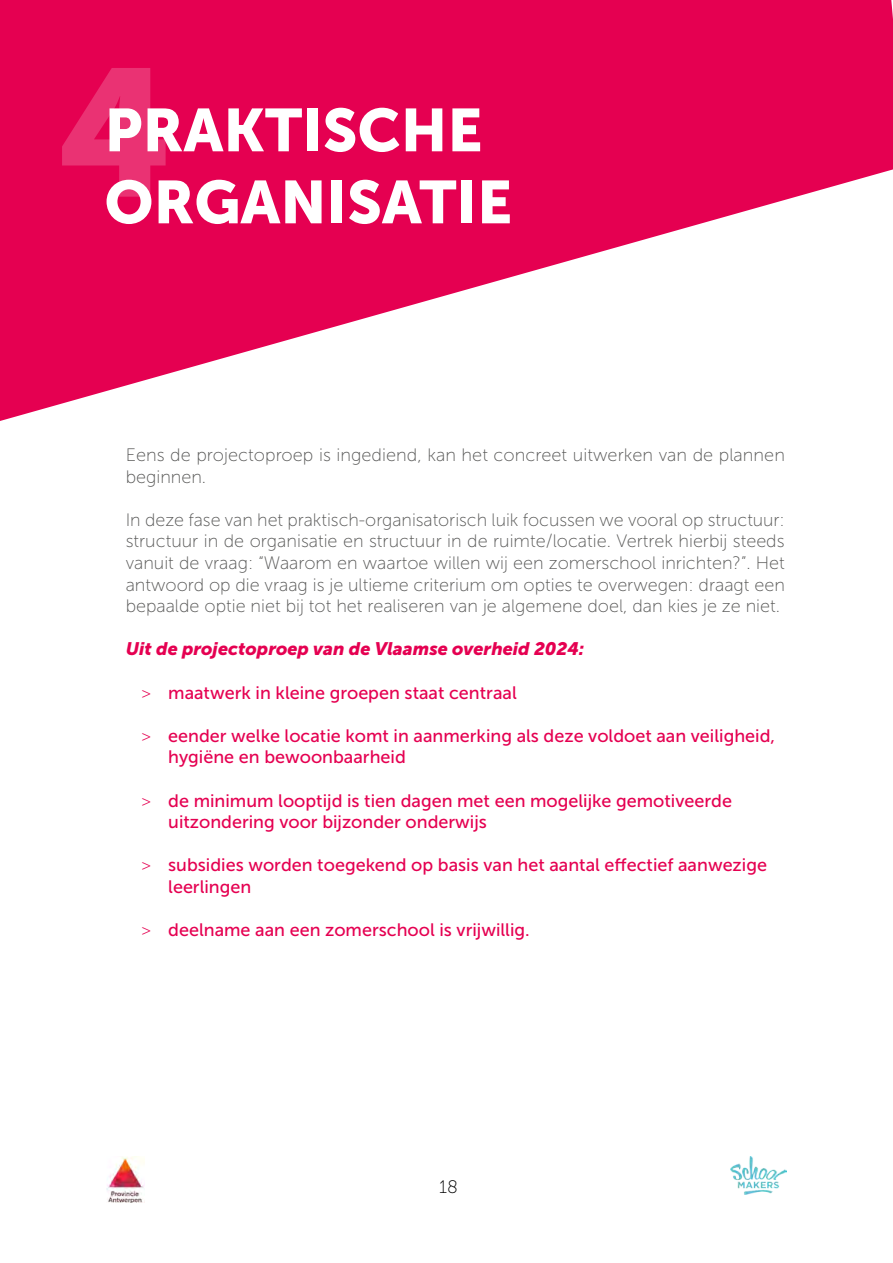
<style>
.page{position:relative;width:893px;height:1263px;background:#fff}
.page>*{position:absolute;margin:0;border:0;box-sizing:border-box;transform-origin:0 0}
.t1{font:180px "Museo Sans 900";color:#fff}
.t2{font:60px/72px "Museo Sans 900";color:#fff}
.t3{font:18px/21.6px "Museo Sans 100";color:#575756}
.t4{font:18px/21.6px "Museo Sans 500";color:#e50051}
.t5{font:italic 18px "Museo Sans 900";color:#e50051}
.t6{font:18px "Museo Sans 100";color:#000}
.s1{font-family:"Museo Sans 100"}
</style>
<div class="page">
<img style="left:106px;top:1157px;width:39px;height:45px">
<img style="left:730px;top:1157px;width:57px;height:38px">
<svg style="left:0;top:0;width:893px;height:421px;fill:#e50051"></svg>
<div style="left:0;top:0;width:13px;height:398px;background:#e50051"></div>
<h1 class="t1" style="left:57px;top:31px;width:117px">4</h1>
<h2 class="t2" style="left:104px;top:94px;width:409px">PRAKTISCHE<br>ORGANISATIE</h2>
<p class="t3" style="left:126px;top:444px;width:661px">Eens de projectoproep is ingediend, kan het concreet uitwerken van de plannen beginnen.</p>
<p class="t3" style="left:126px;top:509px;width:661px;text-align:justify">In deze fase van het praktisch-organisatorisch luik focussen we vooral op structuur: structuur in de organisatie en structuur in de ruimte/locatie. Vertrek hierbij steeds vanuit de vraag: “Waarom en waartoe willen wij een zomerschool inrichten?”. Het antwoord op die vraag is je ultieme criterium om opties te overwegen: draagt een bepaalde optie niet bij tot het realiseren van je algemene doel, dan kies je ze niet.</p>
<p class="t5" style="left:126px;top:639px;width:460px">Uit de projectoproep van de Vlaamse overheid 2024:</p>
<p class="t4" style="left:141px;top:682px;width:377px"><span class="s1">&gt;</span> maatwerk in kleine groepen staat centraal</p>
<p class="t4" style="left:168px;top:725px;width:608px;text-indent:-27px"><span class="s1">&gt;</span> eender welke locatie komt in aanmerking als deze voldoet aan veiligheid, hygiëne en bewoonbaarheid</p>
<p class="t4" style="left:168px;top:790px;width:565px;text-indent:-27px"><span class="s1">&gt;</span> de minimum looptijd is tien dagen met een mogelijke gemotiveerde uitzondering voor bijzonder onderwijs</p>
<p class="t4" style="left:168px;top:854px;width:600px;text-indent:-27px"><span class="s1">&gt;</span> subsidies worden toegekend op basis van het aantal effectief aanwezige leerlingen</p>
<p class="t4" style="left:141px;top:919px;width:390px"><span class="s1">&gt;</span> deelname aan een zomerschool is vrijwillig.</p>
<p class="t6" style="left:439px;top:1177px;width:20px">18</p>
</div>
